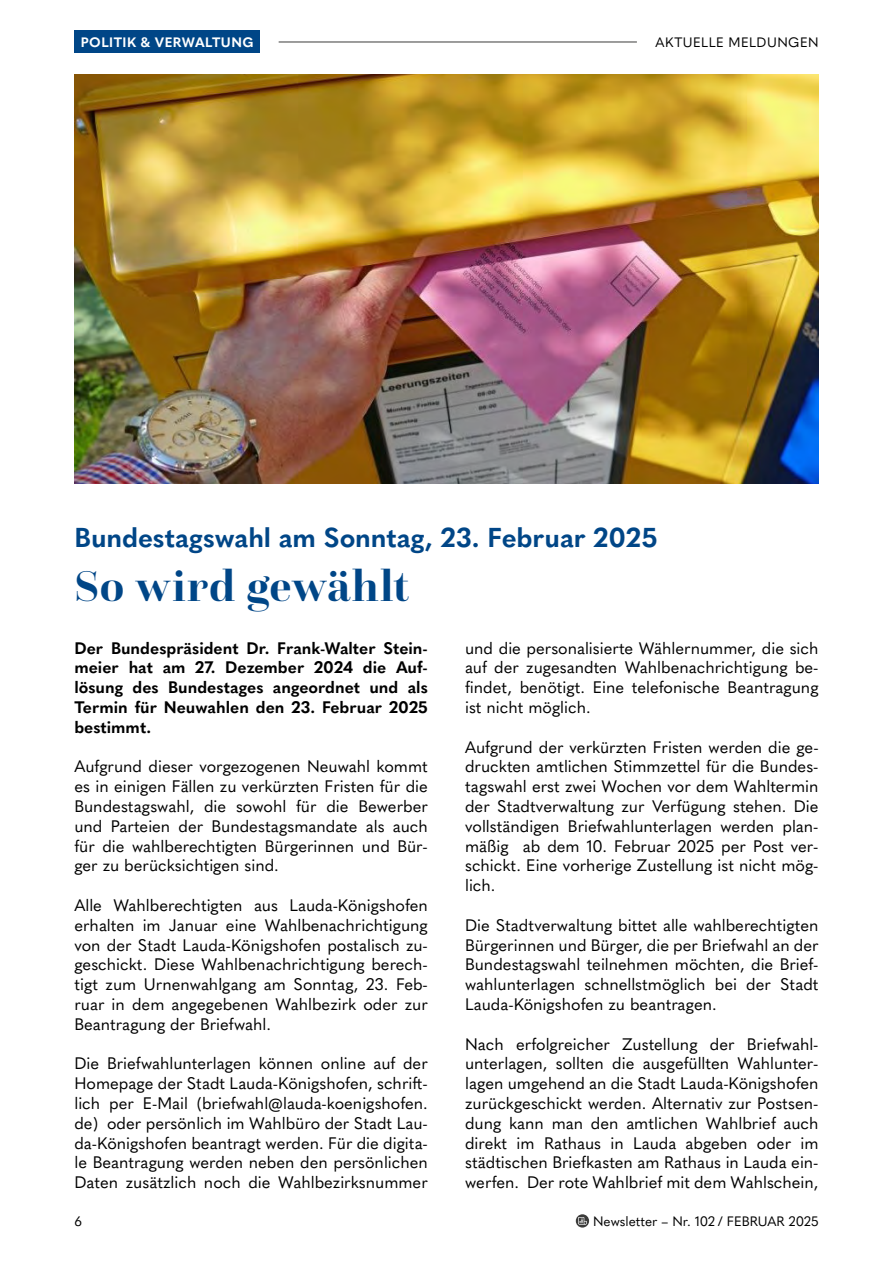
<style>
.page{position:relative;width:893px;height:1263px;background:#fff}
.page>*{position:absolute;margin:0;border:0;box-sizing:border-box;transform-origin:0 0}
.t1{font:700 45px "Questa Grande";letter-spacing:.02em;color:#004687}
.t2{font:700 27px "Quasimoda";letter-spacing:-.005em;color:#004687}
.t3{font:16.5px/19.8px "Quasimoda";color:#000;text-align:justify}
.t4{font:700 16.5px/19.8px "Quasimoda";color:#000;text-align:justify}
.t5{font:13.5px "Quasimoda";color:#000}
.t6{font:700 13.5px "Quasimoda";letter-spacing:.035em;color:#fff}
.t7{font:13.5px "Quasimoda";letter-spacing:.04em;color:#000}
</style>
<div class="page">
<img style="left:74px;top:74px;width:745px;height:410px">
<div style="left:576px;top:1214px;width:13px;height:13px;background:#3c3c3b;border-radius:50%"></div>
<svg style="left:578px;top:1217px;width:9px;height:8px"></svg>
<div style="left:74px;top:31px;width:186px;height:22px;background:#004687"></div>
<hr style="left:279px;top:42px;width:358px;height:1px;background:#3c3c3b">
<p class="t6" style="left:81px;top:32px;width:174px">POLITIK &amp; VERWALTUNG</p>
<p class="t7" style="left:655px;top:32px;width:165px">AKTUELLE MELDUNGEN</p>
<h2 class="t2" style="left:74px;top:516px;width:584px">Bundestagswahl am Sonntag, 23. Februar 2025</h2>
<h1 class="t1" style="left:74px;top:558px;width:336px">So wird gewählt</h1>
<p class="t4" style="left:74px;top:637px;width:355px">Der Bundespräsident Dr. Frank-Walter Stein&shy;meier hat am 27. Dezember 2024 die Auf&shy;lösung des Bundestages angeordnet und als Termin für Neuwahlen den 23. Februar 2025 bestimmt.</p>
<p class="t3" style="left:74px;top:755px;width:355px">Aufgrund dieser vorgezogenen Neuwahl kommt es in einigen Fällen zu verkürzten Fristen für die Bundestagswahl, die sowohl für die Bewerber und Parteien der Bundestagsmandate als auch für die wahlberechtigten Bürgerinnen und Bür&shy;ger zu berücksichtigen sind.</p>
<p class="t3" style="left:74px;top:894px;width:355px">Alle Wahlberechtigten aus Lauda-Königshofen erhalten im Januar eine Wahlbenachrichtigung von der Stadt Lauda-Königshofen postalisch zu&shy;geschickt. Diese Wahlbenachrichtigung berech&shy;tigt zum Urnenwahlgang am Sonntag, 23. Feb&shy;ruar in dem angegebenen Wahlbezirk oder zur Beantragung der Briefwahl.</p>
<p class="t3" style="left:74px;top:1052px;width:355px">Die Briefwahlunterlagen können online auf der Homepage der Stadt Lauda-Königshofen, schrift&shy;lich per E-Mail (briefwahl@lauda-koenigshofen. de) oder persönlich im Wahlbüro der Stadt Lau&shy;da-Königshofen beantragt werden. Für die digita&shy;le Beantragung werden neben den persönlichen Daten zusätzlich noch die Wahlbezirksnummer</p>
<p class="t3" style="left:465px;top:637px;width:355px">und die personalisierte Wählernummer, die sich auf der zugesandten Wahlbenachrichtigung be&shy;findet, benötigt. Eine telefonische Beantragung ist nicht möglich.</p>
<p class="t3" style="left:465px;top:736px;width:355px">Aufgrund der verkürzten Fristen werden die ge&shy;druckten amtlichen Stimmzettel für die Bundes&shy;tagswahl erst zwei Wochen vor dem Wahltermin der Stadtverwaltung zur Verfügung stehen. Die vollständigen Briefwahlunterlagen werden plan&shy;mäßig ab dem 10. Februar 2025 per Post ver&shy;schickt. Eine vorherige Zustellung ist nicht mög&shy;lich.</p>
<p class="t3" style="left:465px;top:914px;width:355px">Die Stadtverwaltung bittet alle wahlberechtigten Bürgerinnen und Bürger, die per Briefwahl an der Bundestagswahl teilnehmen möchten, die Brief&shy;wahlunterlagen schnellstmöglich bei der Stadt Lauda-Königshofen zu beantragen.</p>
<p class="t3" style="left:465px;top:1033px;width:355px">Nach erfolgreicher Zustellung der Briefwahl&shy;unterlagen, sollten die ausgefüllten Wahlunter&shy;lagen umgehend an die Stadt Lauda-Königshofen zurückgeschickt werden. Alternativ zur Postsen&shy;dung kann man den amtlichen Wahlbrief auch direkt im Rathaus in Lauda abgeben oder im städtischen Briefkasten am Rathaus in Lauda ein&shy;werfen. Der rote Wahlbrief mit dem Wahlschein,</p>
<p class="t5" style="left:74px;top:1211px;width:9px">6</p>
<p class="t5" style="left:593px;top:1211px;width:227px">Newsletter – Nr. 102 / FEBRUAR 2025</p>
</div>
